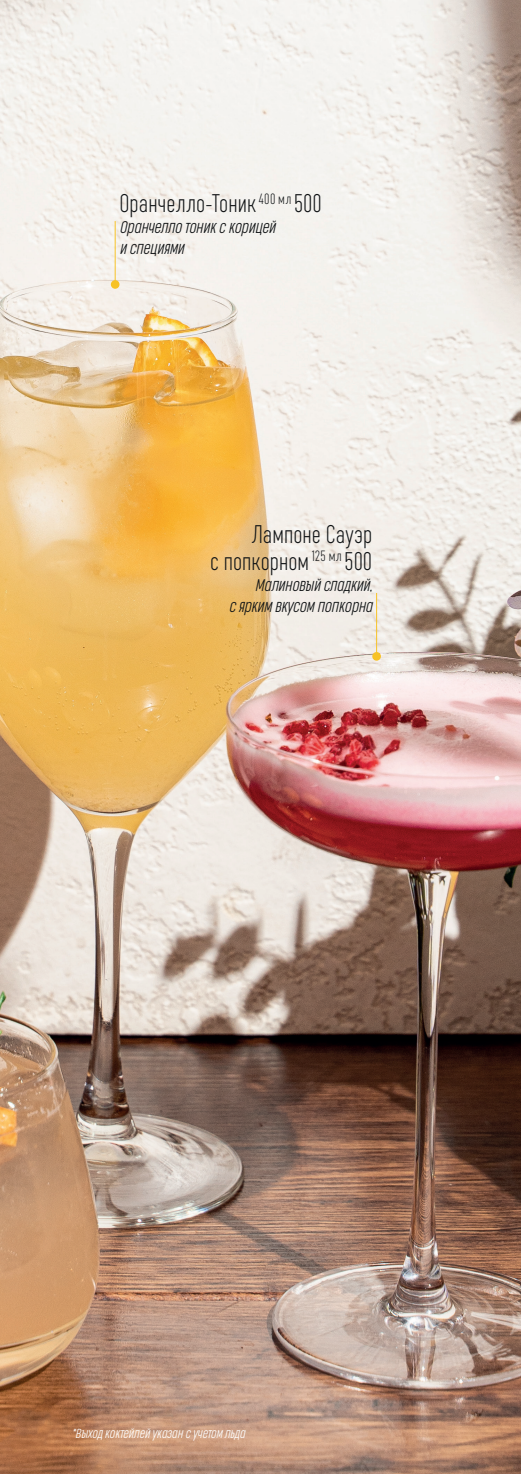
<style>
.page{position:relative;width:521px;height:1474px;background:#fff}
.page>*{position:absolute;margin:0;border:0;box-sizing:border-box;transform-origin:0 0}
.t1{font:24.5px/26.2px "Framer Sans 300";letter-spacing:.005em;color:#101315;text-align:right}
.t2{font:italic 200 15.75px/21px "Cocogoose Compressed";color:#101315;text-align:right}
.t3{font:italic 200 12.25px "Cocogoose Compressed";letter-spacing:.005em;color:#fff}
</style>
<div class="page">
<img style="left:0;top:0;width:521px;height:1473px">
<hr style="left:115px;top:221px;width:1px;height:63px;background:#f7c226">
<div style="left:111px;top:280px;width:8px;height:9px;background:#f7c226;border-radius:50%"></div>
<hr style="left:376px;top:593px;width:1px;height:63px;background:#f7c226">
<div style="left:372px;top:652px;width:9px;height:8px;background:#f7c226;border-radius:50%"></div>
<h1 class="t1" style="left:119px;top:189px;width:204px">Оранчелло-Тоник <sup>400</sup> <sup>мл</sup> 500</h1>
<p class="t2" style="left:119px;top:217px;width:157px;text-align:left">Оранчелло тоник с корицей и специями</p>
<h1 class="t1" style="left:210px;top:520px;width:163px">Лампоне Сауэр<br>с попкорном <sup>125</sup> <sup>мл</sup> 500</h1>
<p class="t2" style="left:229px;top:574px;width:145px">Малиновый сладкий,<br>с ярким вкусом попкорна</p>
<p class="t3" style="left:71px;top:1425px;width:175px">*Выход коктейлей указан с учетом льда</p>
</div>
